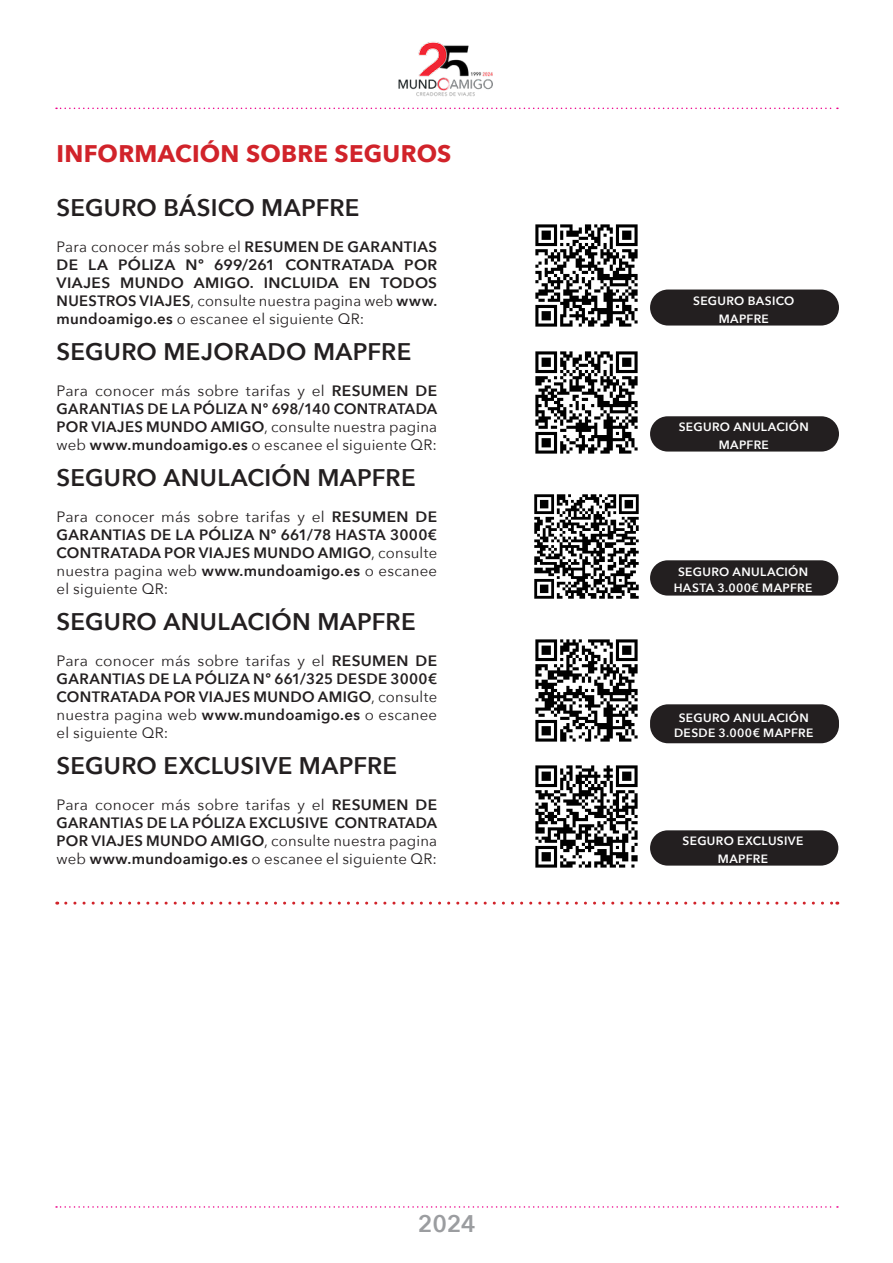
<style>
.page{position:relative;width:893px;height:1263px;background:#fff}
.page>*{position:absolute;margin:0;border:0;box-sizing:border-box;transform-origin:0 0}
.H4_Subtitulo_Cuerpo{font:600 24px "Avenir Next";letter-spacing:.01em;color:#231f20}
.H4_Subtitulo_Cuerpo-2{font:700 24px "Avenir Next";letter-spacing:.01em;color:#d1232a}
.t1{font:600 24px "Avenir Next";color:#9b9da0}
.Contenido_1C{font:600 15px/18px "Avenir Next";letter-spacing:.02em;color:#231f20;text-align:justify}
.Fecha{font:600 12px "Avenir Next";letter-spacing:.03em;color:#fff}
.s1{font-weight:400}
</style>
<div class="page">
<img style="left:398px;top:41px;width:95px;height:56px">
<svg style="left:56px;top:108px;width:782px;height:1px"></svg>
<svg style="left:56px;top:1206px;width:782px;height:2px"></svg>
<svg style="left:66px;top:902px;width:772px;height:3px"></svg>
<img style="left:535px;top:224px;width:103px;height:230px">
<img style="left:534px;top:494px;width:105px;height:105px">
<img style="left:535px;top:639px;width:103px;height:229px">
<div style="left:650px;top:290px;width:189px;height:36px;background:#231f20;border-radius:18px"></div>
<div style="left:650px;top:416px;width:189px;height:36px;background:#231f20;border-radius:18px"></div>
<div style="left:650px;top:560px;width:188px;height:36px;background:#231f20;border-radius:18px"></div>
<div style="left:650px;top:704px;width:189px;height:39px;background:#231f20;border-radius:18px"></div>
<div style="left:650px;top:830px;width:188px;height:36px;background:#231f20;border-radius:18px"></div>
<p class="H4_Subtitulo_Cuerpo-2" style="left:57px;top:133px;width:396px">INFORMACIÓN SOBRE SEGUROS</p>
<p class="H4_Subtitulo_Cuerpo" style="left:57px;top:187px;width:304px">SEGURO BÁSICO MAPFRE</p>
<p class="Contenido_1C" style="left:57px;top:237px;width:382px"><span class="s1">Para conocer más sobre el</span> RESUMEN DE GARANTIAS DE LA PÓLIZA Nº 699/261 CONTRATADA POR VIAJES MUNDO AMIGO. INCLUIDA EN TODOS NUESTROS VIAJES<span class="s1">, consulte nuestra pagina web</span> www. mundoamigo.es <span class="s1">o escanee el siguiente QR:</span></p>
<p class="H4_Subtitulo_Cuerpo" style="left:57px;top:331px;width:356px">SEGURO MEJORADO MAPFRE</p>
<p class="Contenido_1C" style="left:57px;top:381px;width:382px"><span class="s1">Para conocer más sobre tarifas y el</span> RESUMEN DE GARANTIAS DE LA PÓLIZA Nº 698/140 CONTRATADA POR VIAJES MUNDO AMIGO<span class="s1">, consulte nuestra pagina web</span> www.mundoamigo.es <span class="s1">o escanee el siguiente QR:</span></p>
<p class="H4_Subtitulo_Cuerpo" style="left:57px;top:457px;width:361px">SEGURO ANULACIÓN MAPFRE</p>
<p class="Contenido_1C" style="left:57px;top:507px;width:382px"><span class="s1">Para conocer más sobre tarifas y el</span> RESUMEN DE GARANTIAS DE LA PÓLIZA Nº 661/78 HASTA 3000€ CONTRATADA POR VIAJES MUNDO AMIGO<span class="s1">, consulte nuestra pagina web</span> www.mundoamigo.es <span class="s1">o escanee el siguiente QR:</span></p>
<p class="H4_Subtitulo_Cuerpo" style="left:57px;top:601px;width:361px">SEGURO ANULACIÓN MAPFRE</p>
<p class="Contenido_1C" style="left:57px;top:651px;width:382px"><span class="s1">Para conocer más sobre tarifas y el</span> RESUMEN DE GARANTIAS DE LA PÓLIZA Nº 661/325 DESDE 3000€ CONTRATADA POR VIAJES MUNDO AMIGO<span class="s1">, consulte nuestra pagina web</span> www.mundoamigo.es <span class="s1">o escanee el siguiente QR:</span></p>
<p class="H4_Subtitulo_Cuerpo" style="left:57px;top:745px;width:342px">SEGURO EXCLUSIVE MAPFRE</p>
<p class="Contenido_1C" style="left:57px;top:795px;width:382px"><span class="s1">Para conocer más sobre tarifas y el</span> RESUMEN DE GARANTIAS DE LA PÓLIZA EXCLUSIVE CONTRATADA POR VIAJES MUNDO AMIGO<span class="s1">, consulte nuestra pagina web</span> www.mundoamigo.es <span class="s1">o escanee el siguiente QR:</span></p>
<h1 class="t1" style="left:418px;top:1203px;width:60px">2024</h1>
<p class="Fecha" style="left:693px;top:290px;width:103px">SEGURO BASICO</p>
<p class="Fecha" style="left:719px;top:308px;width:52px">MAPFRE</p>
<p class="Fecha" style="left:679px;top:416px;width:132px">SEGURO ANULACIÓN</p>
<p class="Fecha" style="left:719px;top:434px;width:52px">MAPFRE</p>
<p class="Fecha" style="left:678px;top:561px;width:132px">SEGURO ANULACIÓN</p>
<p class="Fecha" style="left:674px;top:578px;width:140px">HASTA 3.000€ MAPFRE</p>
<p class="Fecha" style="left:679px;top:708px;width:132px">SEGURO ANULACIÓN</p>
<p class="Fecha" style="left:674px;top:723px;width:141px">DESDE 3.000€ MAPFRE</p>
<p class="Fecha" style="left:683px;top:830px;width:122px">SEGURO EXCLUSIVE</p>
<p class="Fecha" style="left:718px;top:848px;width:52px">MAPFRE</p>
</div>
